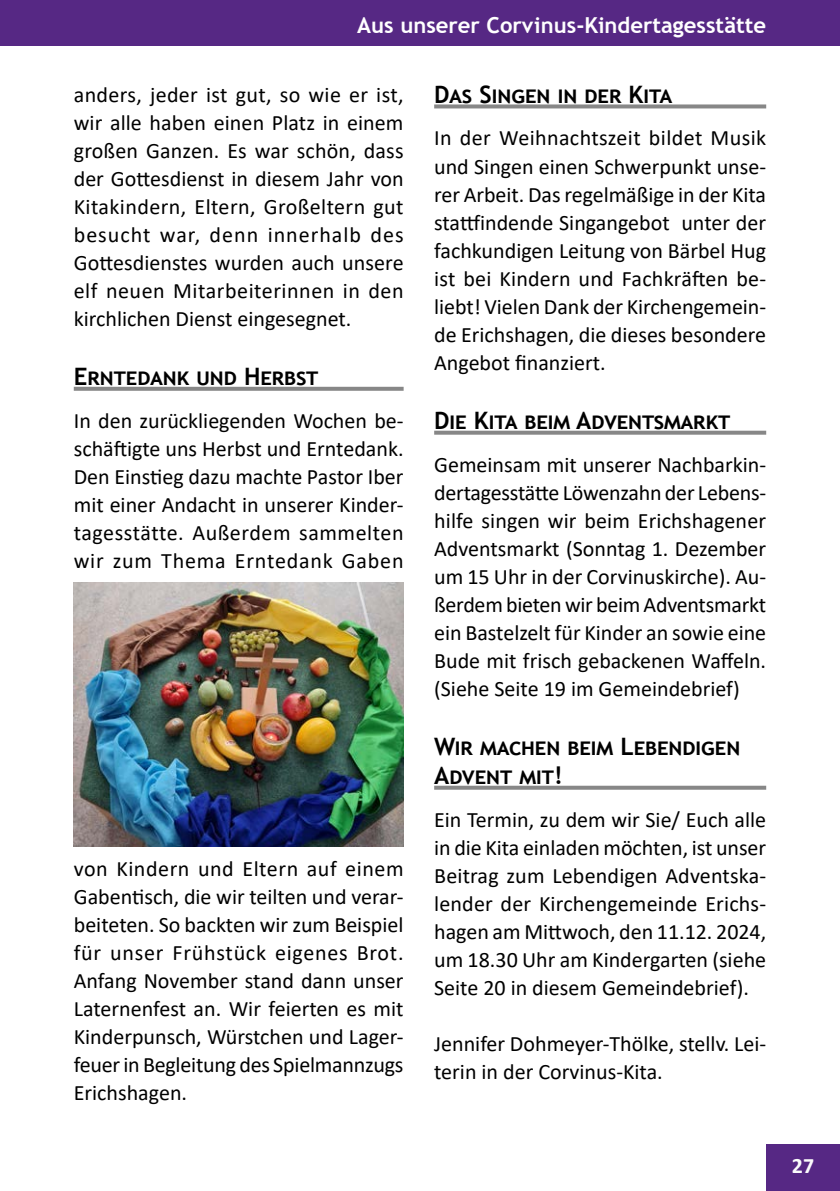
<style>
.page{position:relative;width:840px;height:1191px;background:#fff}
.page>*{position:absolute;margin:0;border:0;box-sizing:border-box;transform-origin:0 0}
.t1{font:700 24px/28.8px "Trebuchet MS";color:#000}
.t2{font:22px/28px "Calibri";color:#000;text-align:justify}
.t3{font:700 22px "Trebuchet MS";color:#fff}
.t4{font:700 22px "Calibri";color:#fbfbfb}
</style>
<div class="page">
<div style="left:0;top:0;width:839px;height:45px;background:#562884"></div>
<div style="left:765px;top:1144px;width:74px;height:47px;background:#562884"></div>
<svg style="left:74px;top:387px;width:329px;height:4px"></svg>
<svg style="left:434px;top:104px;width:331px;height:4px"></svg>
<svg style="left:434px;top:431px;width:331px;height:4px"></svg>
<svg style="left:434px;top:785px;width:331px;height:4px"></svg>
<img style="left:74px;top:583px;width:329px;height:263px">
<p class="t3" style="left:357px;top:12px;width:410px">Aus unserer Corvinus-Kindertagesstätte</p>
<p class="t2" style="left:74px;top:80px;width:331px">anders, jeder ist gut, so wie er ist, wir alle haben einen Platz in einem großen Ganzen. Es war schön, dass der Gottesdienst in diesem Jahr von Kitakindern, Eltern, Großeltern gut besucht war, denn innerhalb des Gottesdienstes wurden auch unsere elf neuen Mitarbeiterinnen in den kirchlichen Dienst eingesegnet.</p>
<p class="t1" style="left:74px;top:362px;width:243px">Erntedank und Herbst</p>
<p class="t2" style="left:74px;top:406px;width:331px">In den zurückliegenden Wochen be&shy;schäftigte uns Herbst und Erntedank.<br>Den Einstieg dazu machte Pastor Iber mit einer Andacht in unserer Kinder&shy;tagesstätte. Außerdem sammelten wir zum Thema Erntedank Gaben</p>
<p class="t2" style="left:74px;top:854px;width:331px">von Kindern und Eltern auf einem Gabentisch, die wir teilten und verar&shy;beiteten. So backten wir zum Beispiel für unser Frühstück eigenes Brot.<br>Anfang November stand dann unser Laternenfest an. Wir feierten es mit Kinderpunsch, Würstchen und Lager&shy;feuer in Begleitung des Spielmannzugs Erichshagen.</p>
<p class="t1" style="left:434px;top:80px;width:240px">Das Singen in der Kita</p>
<p class="t2" style="left:434px;top:124px;width:333px">In der Weihnachtszeit bildet Musik und Singen einen Schwerpunkt unse&shy;rer Arbeit. Das regelmäßige in der Kita stattfindende Singangebot unter der fachkundigen Leitung von Bärbel Hug ist bei Kindern und Fachkräften be&shy;liebt! Vielen Dank der Kirchengemein&shy;de Erichshagen, die dieses besondere Angebot finanziert.</p>
<p class="t1" style="left:434px;top:406px;width:295px">Die Kita beim Adventsmarkt</p>
<p class="t2" style="left:434px;top:450px;width:333px">Gemeinsam mit unserer Nachbarkin&shy;dertagesstätte Löwenzahn der Lebens&shy;hilfe singen wir beim Erichshagener Adventsmarkt (Sonntag 1. Dezember um 15 Uhr in der Corvinuskirche). Au&shy;ßerdem bieten wir beim Adventsmarkt ein Bastelzelt für Kinder an sowie eine Bude mit frisch gebackenen Waffeln. (Siehe Seite 19 im Gemeindebrief)</p>
<p class="t1" style="left:434px;top:732px;width:307px">Wir machen beim Lebendigen<br>Advent mit!</p>
<p class="t2" style="left:434px;top:805px;width:333px">Ein Termin, zu dem wir Sie/ Euch alle in die Kita einladen möchten, ist unser Beitrag zum Lebendigen Adventska&shy;lender der Kirchengemeinde Erichs&shy;hagen am Mittwoch, den 11.12. 2024, um 18.30 Uhr am Kindergarten (siehe Seite 20 in diesem Gemeindebrief).</p>
<p class="t2" style="left:434px;top:1029px;width:333px">Jennifer Dohmeyer-Thölke, stellv. Lei&shy;terin in der Corvinus-Kita.</p>
<p class="t4" style="left:791px;top:1150px;width:24px">27</p>
</div>
